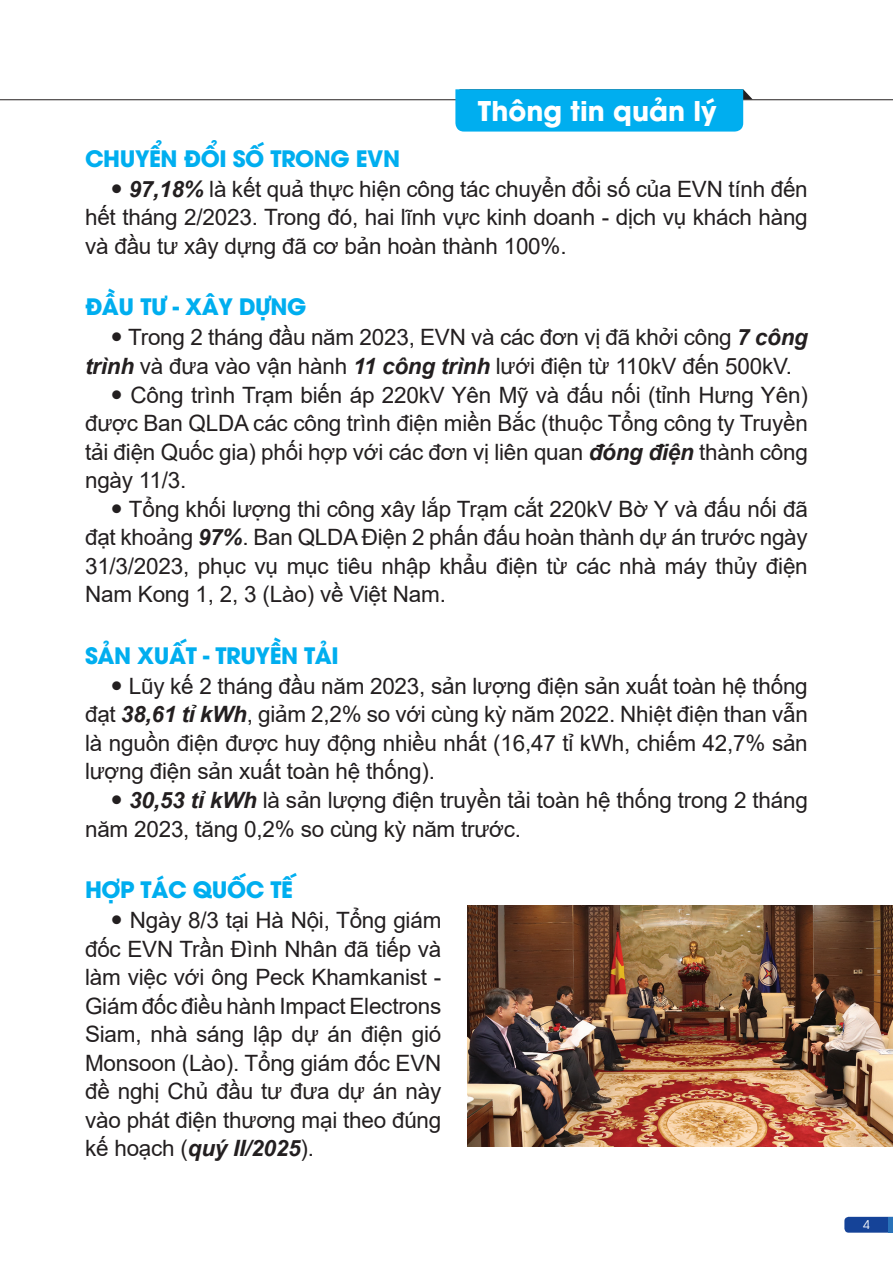
<style>
.page{position:relative;width:893px;height:1263px;background:#fff}
.page>*{position:absolute;margin:0;border:0;box-sizing:border-box;transform-origin:0 0}
.t1{font:700 27px "UTM Avo";color:#fff}
.t2{font:22.5px/28.5px "Arial";letter-spacing:-.01em;color:#231f20;text-align:justify}
.t3{font:700 22.5px "UTM Avo";letter-spacing:-.02em;color:#00aeef}
.t4{font:12px "UTM Avo";color:#fff}
.s1{font-weight:700;font-style:italic}
</style>
<div class="page">
<svg style="left:844px;top:1217px;width:45px;height:16px"></svg>
<hr style="left:889px;top:1217px;width:4px;height:16px;background:#2972b9">
<hr style="left:0;top:99px;width:893px;height:1px;background:#231f20">
<svg style="left:455px;top:89px;width:298px;height:43px;background:#0bb0ed"></svg>
<img style="left:467px;top:906px;width:426px;height:240px">
<p class="t1" style="left:478px;top:89px;width:240px">THÔNG TIN QUẢN LÝ</p>
<p class="t3" style="left:85px;top:140px;width:299px">CHUYỂN ĐỔI SỐ TRONG EVN</p>
<p class="t2" style="left:85px;top:174px;width:724px;text-indent:44px"><span class="s1">97,18%</span> là kết quả thực hiện công tác chuyển đổi số của EVN tính đến hết tháng 2/2023. Trong đó, hai lĩnh vực kinh doanh - dịch vụ khách hàng và đầu tư xây dựng đã cơ bản hoàn thành 100%.</p>
<p class="t3" style="left:85px;top:288px;width:223px">ĐẦU TƯ - XÂY DỰNG</p>
<p class="t2" style="left:128px;top:323px;width:681px">Trong 2 tháng đầu năm 2023, EVN và các đơn vị đã khởi công <span class="s1">7 công</span></p>
<p class="t2" style="left:85px;top:352px;width:709px"><span class="s1">trình</span> và đưa vào vận hành <span class="s1">11 công trình</span> lưới điện từ 110kV đến 500kV.</p>
<p class="t2" style="left:131px;top:380px;width:679px">Công trình Trạm biến áp 220kV Yên Mỹ và đấu nối (tỉnh Hưng Yên)</p>
<p class="t2" style="left:85px;top:409px;width:724px">được Ban QLDA các công trình điện miền Bắc (thuộc Tổng công ty Truyền</p>
<p class="t2" style="left:85px;top:437px;width:724px">tải điện Quốc gia) phối hợp với các đơn vị liên quan <span class="s1">đóng điện</span> thành công</p>
<p class="t2" style="left:85px;top:466px;width:103px">ngày 11/3.</p>
<p class="t2" style="left:129px;top:494px;width:680px">Tổng khối lượng thi công xây lắp Trạm cắt 220kV Bờ Y và đấu nối đã</p>
<p class="t2" style="left:85px;top:523px;width:724px">đạt khoảng <span class="s1">97%</span>. Ban QLDA Điện 2 phấn đấu hoàn thành dự án trước ngày</p>
<p class="t2" style="left:85px;top:551px;width:724px">31/3/2023, phục vụ mục tiêu nhập khẩu điện từ các nhà máy thủy điện</p>
<p class="t2" style="left:85px;top:580px;width:362px">Nam Kong 1, 2, 3 (Lào) về Việt Nam.</p>
<p class="t3" style="left:85px;top:637px;width:255px">SẢN XUẤT - TRUYỀN TẢI</p>
<p class="t2" style="left:85px;top:672px;width:724px;text-indent:44px">Lũy kế 2 tháng đầu năm 2023, sản lượng điện sản xuất toàn hệ thống đạt <span class="s1">38,61 tỉ kWh</span>, giảm 2,2% so với cùng kỳ năm 2022. Nhiệt điện than vẫn là nguồn điện được huy động nhiều nhất (16,47 tỉ kWh, chiếm 42,7% sản lượng điện sản xuất toàn hệ thống).</p>
<p class="t2" style="left:85px;top:786px;width:724px;text-indent:44px"><span class="s1">30,53 tỉ kWh</span> là sản lượng điện truyền tải toàn hệ thống trong 2 tháng năm 2023, tăng 0,2% so cùng kỳ năm trước.</p>
<p class="t3" style="left:85px;top:871px;width:210px">HỢP TÁC QUỐC TẾ</p>
<p class="t2" style="left:85px;top:906px;width:358px;text-indent:45px">Ngày 8/3 tại Hà Nội, Tổng giám đốc EVN Trần Đình Nhân đã tiếp và làm việc với ông Peck Khamkanist - Giám đốc điều hành Impact Electrons Siam, nhà sáng lập dự án điện gió Monsoon (Lào). Tổng giám đốc EVN đề nghị Chủ đầu tư đưa dự án này vào phát điện thương mại theo đúng kế hoạch (<span class="s1">quý II/2025</span>).</p>
<p class="t4" style="left:863px;top:1215px;width:8px">4</p>
</div>
